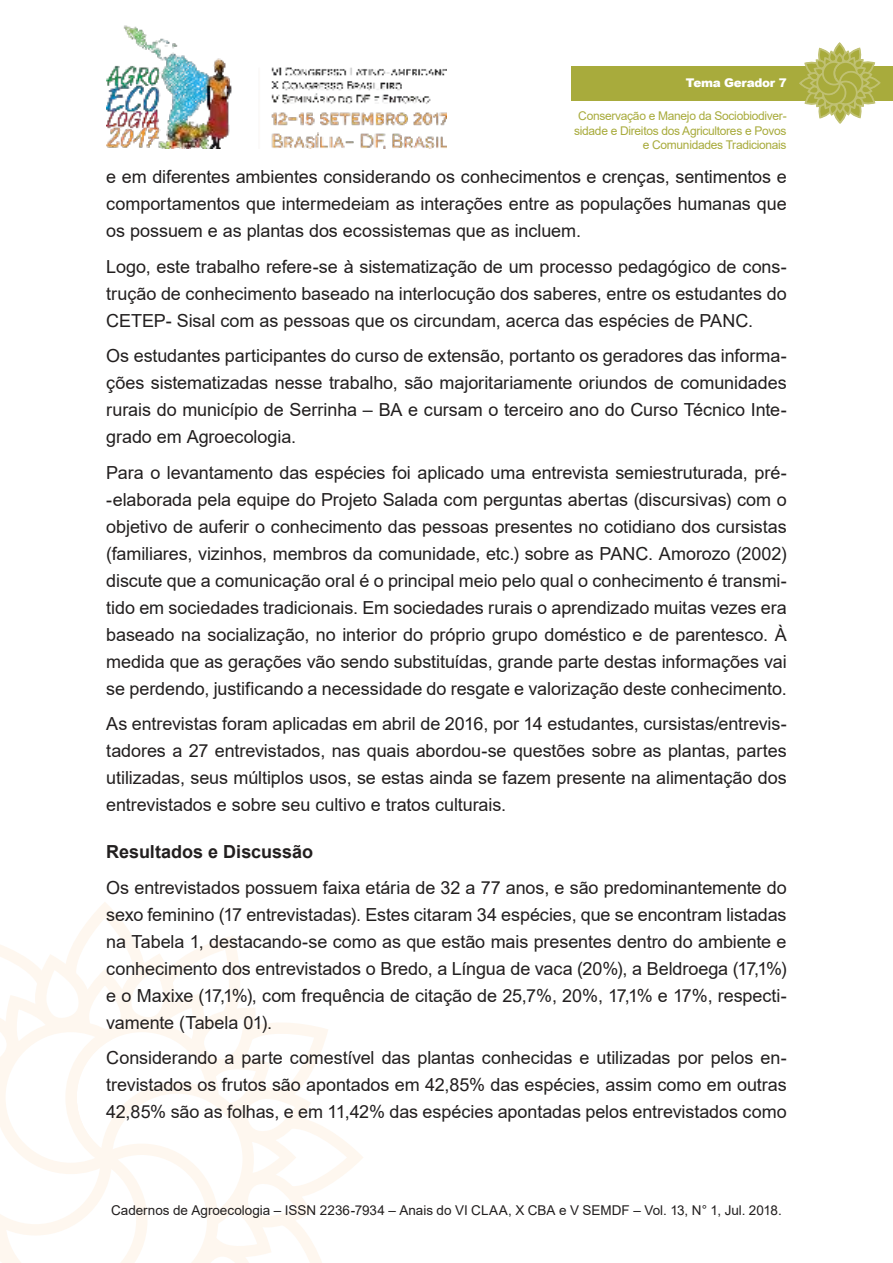
<style>
.page{position:relative;width:893px;height:1263px;background:#fff}
.page>*{position:absolute;margin:0;border:0;box-sizing:border-box;transform-origin:0 0}
.t1{font:18px/27px "Arial";letter-spacing:-.005em;color:#221f1f;text-align:justify}
.t2{font:700 18px "Arial";color:#221f1f}
.t3{font:13.5px "Arial";color:#221f1f}
.t4{font:12px/14.4px "Arial";letter-spacing:-.025em;color:#a8ab3c;text-align:right}
.t5{font:900 12px "Arial";letter-spacing:-.025em;color:#fff}
</style>
<div class="page">
<img style="left:106px;top:25px;width:340px;height:124px">
<svg style="left:0;top:910px;width:363px;height:353px"></svg>
<div style="left:571px;top:66px;width:322px;height:34px;background:#a8ab3c"></div>
<svg style="left:798px;top:43px;width:83px;height:81px"></svg>
<p class="t5" style="left:686px;top:76px;width:102px">Tema Gerador 7</p>
<p class="t4" style="left:574px;top:110px;width:214px">Conservação e Manejo da Sociobiodiver&shy;sidade e Direitos dos Agricultores e Povos e Comunidades Tradicionais</p>
<p class="t1" style="left:106px;top:165px;width:682px">e em diferentes ambientes considerando os conhecimentos e crenças, sentimentos e comportamentos que intermedeiam as interações entre as populações humanas que os possuem e as plantas dos ecossistemas que as incluem.</p>
<p class="t1" style="left:106px;top:255px;width:682px">Logo, este trabalho refere-se à sistematização de um processo pedagógico de cons&shy;trução de conhecimento baseado na interlocução dos saberes, entre os estudantes do CETEP- Sisal com as pessoas que os circundam, acerca das espécies de PANC.</p>
<p class="t1" style="left:106px;top:344px;width:682px">Os estudantes participantes do curso de extensão, portanto os geradores das informa&shy;ções sistematizadas nesse trabalho, são majoritariamente oriundos de comunidades rurais do município de Serrinha – BA e cursam o terceiro ano do Curso Técnico Inte&shy;grado em Agroecologia.</p>
<p class="t1" style="left:106px;top:461px;width:682px">Para o levantamento das espécies foi aplicado uma entrevista semiestruturada, pré--elaborada pela equipe do Projeto Salada com perguntas abertas (discursivas) com o objetivo de auferir o conhecimento das pessoas presentes no cotidiano dos cursistas (familiares, vizinhos, membros da comunidade, etc.) sobre as PANC. Amorozo (2002) discute que a comunicação oral é o principal meio pelo qual o conhecimento é transmi&shy;tido em sociedades tradicionais. Em sociedades rurais o aprendizado muitas vezes era baseado na socialização, no interior do próprio grupo doméstico e de parentesco. À medida que as gerações vão sendo substituídas, grande parte destas informações vai se perdendo, justificando a necessidade do resgate e valorização deste conhecimento.</p>
<p class="t1" style="left:106px;top:712px;width:682px">As entrevistas foram aplicadas em abril de 2016, por 14 estudantes, cursistas/entrevis&shy;tadores a 27 entrevistados, nas quais abordou-se questões sobre as plantas, partes utilizadas, seus múltiplos usos, se estas ainda se fazem presente na alimentação dos entrevistados e sobre seu cultivo e tratos culturais.</p>
<p class="t2" style="left:106px;top:845px;width:208px">Resultados e Discussão</p>
<p class="t1" style="left:106px;top:876px;width:682px">Os entrevistados possuem faixa etária de 32 a 77 anos, e são predominantemente do sexo feminino (17 entrevistadas). Estes citaram 34 espécies, que se encontram listadas na Tabela 1, destacando-se como as que estão mais presentes dentro do ambiente e conhecimento dos entrevistados o Bredo, a Língua de vaca (20%), a Beldroega (17,1%) e o Maxixe (17,1%), com frequência de citação de 25,7%, 20%, 17,1% e 17%, respecti&shy;vamente (Tabela 01).</p>
<p class="t1" style="left:106px;top:1046px;width:682px">Considerando a parte comestível das plantas conhecidas e utilizadas por pelos en&shy;trevistados os frutos são apontados em 42,85% das espécies, assim como em outras 42,85% são as folhas, e em 11,42% das espécies apontadas pelos entrevistados como</p>
<p class="t3" style="left:111px;top:1205px;width:672px">Cadernos de Agroecologia – ISSN 2236-7934 – Anais do VI CLAA, X CBA e V SEMDF – Vol. 13, N° 1, Jul. 2018.</p>
</div>
